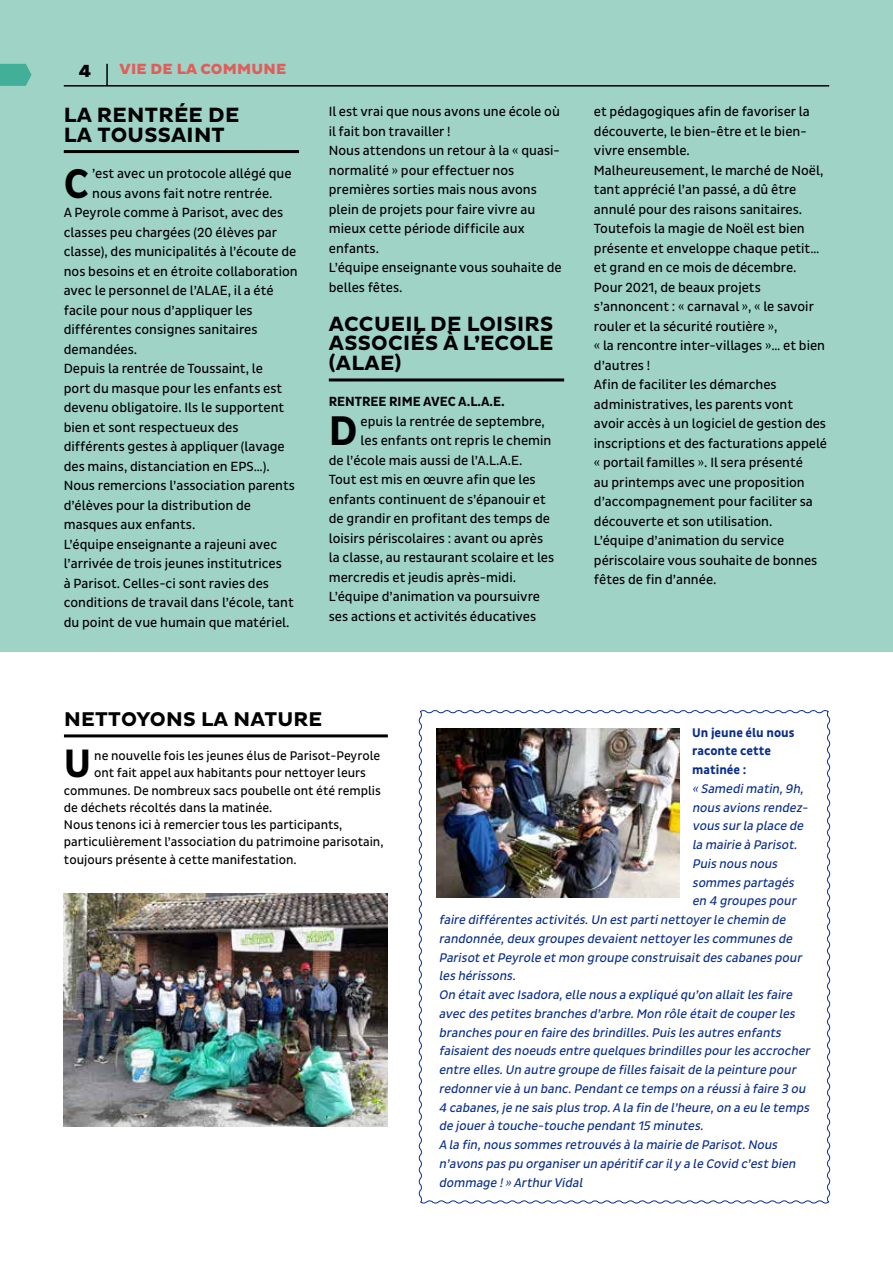
<style>
.page{position:relative;width:893px;height:1263px;background:#fff}
.page>*{position:absolute;margin:0;border:0;box-sizing:border-box;transform-origin:0 0}
.t1{font:700 42.15px "Pluto Sans Cond";color:#000}
.t2{font:700 40.35px "Pluto Sans Cond";color:#000}
.t3{font:700 21px/19.5px "Pluto Sans";letter-spacing:.015em;color:#000}
.t4{font:700 20.25px "Pluto Sans";letter-spacing:.015em;color:#000}
.t5{font:800 18px "Pluto Sans";color:#000}
.t6{font:800 15px "Pluto Sans";letter-spacing:.015em;color:#e15d5a}
.t7{font:13.5px/19.5px "Pluto Sans Cond";color:#000}
.t8{font:700 13.5px "Pluto Sans Cond";color:#000}
.t9{font:italic 12.75px "Pluto Sans Cond";color:#0a2e8a}
.t10{font:12.75px "Pluto Sans Cond";color:#000}
.t11{font:700 12.75px/18.8px "Pluto Sans Cond";color:#0a2e8a}
</style>
<div class="page">
<div style="left:0;top:0;width:893px;height:652px;background:#9ed3c6"></div>
<hr style="left:64px;top:85px;width:765px;height:2px;background:#000">
<hr style="left:106px;top:64px;width:2px;height:22px;background:#000">
<svg style="left:0;top:64px;width:32px;height:22px"></svg>
<hr style="left:64px;top:150px;width:235px;height:3px;background:#000">
<hr style="left:329px;top:378px;width:235px;height:3px;background:#000">
<img style="left:64px;top:893px;width:324px;height:233px">
<hr style="left:64px;top:734px;width:324px;height:3px;background:#000">
<svg style="left:418px;top:710px;width:413px;height:494px"></svg>
<img style="left:437px;top:729px;width:242px;height:168px">
<p class="t6" style="left:120px;top:61px;width:168px">VIE DE LA COMMUNE</p>
<h3 class="t5" style="left:79px;top:61px;width:14px">4</h3>
<h3 class="t3" style="left:64px;top:106px;width:177px">LA RENTRÉE DE<br>LA TOUSSAINT</h3>
<h1 class="t1" style="left:64px;top:159px;width:27px">C</h1>
<p class="t7" style="left:92px;top:164px;width:201px">’est avec un protocole allégé que</p>
<p class="t7" style="left:92px;top:183px;width:182px">nous avons fait notre rentrée.</p>
<p class="t7" style="left:64px;top:203px;width:221px">A Peyrole comme à Parisot, avec des</p>
<p class="t7" style="left:64px;top:222px;width:215px">classes peu chargées (20 élèves par</p>
<p class="t7" style="left:64px;top:242px;width:234px">classe), des municipalités à l’écoute de</p>
<p class="t7" style="left:64px;top:261px;width:235px">nos besoins et en étroite collaboration</p>
<p class="t7" style="left:64px;top:281px;width:211px">avec le personnel de l’ALAE, il a été</p>
<p class="t7" style="left:64px;top:300px;width:190px">facile pour nous d’appliquer les</p>
<p class="t7" style="left:64px;top:320px;width:195px">différentes consignes sanitaires</p>
<p class="t7" style="left:64px;top:339px;width:75px">demandées.</p>
<p class="t7" style="left:64px;top:359px;width:201px">Depuis la rentrée de Toussaint, le</p>
<p class="t7" style="left:64px;top:378px;width:220px">port du masque pour les enfants est</p>
<p class="t7" style="left:64px;top:398px;width:222px">devenu obligatoire. Ils le supportent</p>
<p class="t7" style="left:64px;top:417px;width:176px">bien et sont respectueux des</p>
<p class="t7" style="left:64px;top:437px;width:222px">différents gestes à appliquer (lavage</p>
<p class="t7" style="left:64px;top:456px;width:207px">des mains, distanciation en EPS…).</p>
<p class="t7" style="left:64px;top:476px;width:233px">Nous remercions l’association parents</p>
<p class="t7" style="left:64px;top:495px;width:189px">d’élèves pour la distribution de</p>
<p class="t7" style="left:64px;top:515px;width:133px">masques aux enfants.</p>
<p class="t7" style="left:64px;top:534px;width:215px">L’équipe enseignante a rajeuni avec</p>
<p class="t7" style="left:64px;top:554px;width:220px">l’arrivée de trois jeunes institutrices</p>
<p class="t7" style="left:64px;top:573px;width:207px">à Parisot. Celles-ci sont ravies des</p>
<p class="t7" style="left:64px;top:593px;width:232px">conditions de travail dans l’école, tant</p>
<p class="t7" style="left:64px;top:612px;width:227px">du point de vue humain que matériel.</p>
<p class="t7" style="left:329px;top:102px;width:234px">Il est vrai que nous avons une école où il fait bon travailler !<br>Nous attendons un retour à la « quasi&shy;normalité » pour effectuer nos premières sorties mais nous avons plein de projets pour faire vivre au mieux cette période difficile aux enfants.<br>L’équipe enseignante vous souhaite de belles fêtes.</p>
<h3 class="t3" style="left:329px;top:315px;width:226px;text-align:justify">ACCUEIL DE LOISIRS ASSOCIÉS À L’ECOLE (ALAE)</h3>
<p class="t8" style="left:329px;top:394px;width:177px">RENTREE RIME AVEC A.L.A.E.</p>
<h1 class="t1" style="left:329px;top:407px;width:30px">D</h1>
<p class="t7" style="left:361px;top:412px;width:186px">epuis la rentrée de septembre,</p>
<p class="t7" style="left:361px;top:431px;width:192px">les enfants ont repris le chemin</p>
<p class="t7" style="left:329px;top:451px;width:195px">de l’école mais aussi de l’A.L.A.E.</p>
<p class="t7" style="left:329px;top:470px;width:208px">Tout est mis en œuvre afin que les</p>
<p class="t7" style="left:329px;top:490px;width:218px">enfants continuent de s’épanouir et</p>
<p class="t7" style="left:329px;top:509px;width:223px">de grandir en profitant des temps de</p>
<p class="t7" style="left:329px;top:529px;width:216px">loisirs périscolaires : avant ou après</p>
<p class="t7" style="left:329px;top:548px;width:227px">la classe, au restaurant scolaire et les</p>
<p class="t7" style="left:329px;top:568px;width:189px">mercredis et jeudis après-midi.</p>
<p class="t7" style="left:329px;top:587px;width:213px">L’équipe d’animation va poursuivre</p>
<p class="t7" style="left:329px;top:607px;width:209px">ses actions et activités éducatives</p>
<p class="t7" style="left:594px;top:102px;width:235px">et pédagogiques afin de favoriser la découverte, le bien-être et le bien&shy;vivre ensemble.<br>Malheureusement, le marché de Noël, tant apprécié l’an passé, a dû être annulé pour des raisons sanitaires.<br>Toutefois la magie de Noël est bien présente et enveloppe chaque petit… et grand en ce mois de décembre.<br>Pour 2021, de beaux projets s’annoncent : « carnaval », « le savoir rouler et la sécurité routière »,<br>« la rencontre inter-villages »… et bien d’autres !<br>Afin de faciliter les démarches administratives, les parents vont avoir accès à un logiciel de gestion des inscriptions et des facturations appelé « portail familles ». Il sera présenté<br>au printemps avec une proposition d’accompagnement pour faciliter sa découverte et son utilisation.<br>L’équipe d’animation du service périscolaire vous souhaite de bonnes fêtes de fin d’année.</p>
<h3 class="t4" style="left:64px;top:707px;width:260px">NETTOYONS LA NATURE</h3>
<h2 class="t2" style="left:64px;top:741px;width:29px">U</h2>
<p class="t10" style="left:94px;top:749px;width:287px">ne nouvelle fois les jeunes élus de Parisot-Peyrole</p>
<p class="t10" style="left:94px;top:766px;width:273px">ont fait appel aux habitants pour nettoyer leurs</p>
<p class="t10" style="left:64px;top:783px;width:318px">communes. De nombreux sacs poubelle ont été remplis</p>
<p class="t10" style="left:64px;top:800px;width:210px">de déchets récoltés dans la matinée.</p>
<p class="t10" style="left:64px;top:818px;width:280px">Nous tenons ici à remercier tous les participants,</p>
<p class="t10" style="left:64px;top:835px;width:321px">particulièrement l’association du patrimoine parisotain,</p>
<p class="t10" style="left:64px;top:852px;width:234px">toujours présente à cette manifestation.</p>
<p class="t11" style="left:692px;top:723px;width:104px">Un jeune élu nous raconte cette matinée :</p>
<p class="t9" style="left:692px;top:781px;width:115px">« Samedimatin,9h,</p>
<p class="t9" style="left:692px;top:800px;width:120px">nous avions rendez-</p>
<p class="t9" style="left:692px;top:819px;width:115px">vous surla place de</p>
<p class="t9" style="left:692px;top:837px;width:109px">la mairie à Parisot.</p>
<p class="t9" style="left:692px;top:856px;width:89px">Puis nous nous</p>
<p class="t9" style="left:692px;top:875px;width:106px">sommes partagés</p>
<p class="t9" style="left:692px;top:894px;width:108px">en 4 groupes pour</p>
<p class="t9" style="left:439px;top:912px;width:351px">faire différentes activités.Un est partinettoyerle chemin de</p>
<p class="t9" style="left:439px;top:931px;width:358px">randonnée,deux groupes devaient nettoyerles communes de</p>
<p class="t9" style="left:439px;top:950px;width:367px">Parisot et Peyrole et mon groupe construisait des cabanes pour</p>
<p class="t9" style="left:439px;top:969px;width:81px">les hérissons.</p>
<p class="t9" style="left:439px;top:987px;width:358px">On était avec Isadora,elle nous a expliqué qu’on allait les faire</p>
<p class="t9" style="left:439px;top:1006px;width:360px">avec des petites branches d’arbre.Mon rôle était de couperles</p>
<p class="t9" style="left:439px;top:1025px;width:346px">branches pouren faire des brindilles.Puis les autres enfants</p>
<p class="t9" style="left:439px;top:1044px;width:375px">faisaient des noeuds entre quelques brindilles pourles accrocher</p>
<p class="t9" style="left:439px;top:1062px;width:361px">entre elles.Un autre groupe de filles faisait de la peinture pour</p>
<p class="t9" style="left:439px;top:1081px;width:371px">redonnervie à un banc.Pendant ce temps on a réussià faire 3 ou</p>
<p class="t9" style="left:439px;top:1100px;width:374px">4 cabanes,je ne sais plus trop.A la fin de l’heure,on a eu le temps</p>
<p class="t9" style="left:439px;top:1119px;width:269px">de jouerà touche-touche pendant 15 minutes.</p>
<p class="t9" style="left:439px;top:1138px;width:343px">A la fin,nous sommes retrouvés à la mairie de Parisot.Nous</p>
<p class="t9" style="left:439px;top:1156px;width:361px">n’avons pas pu organiserun apéritifcarily a le Covid c’est bien</p>
<p class="t9" style="left:439px;top:1175px;width:148px">dommage !» ArthurVidal</p>
</div>
